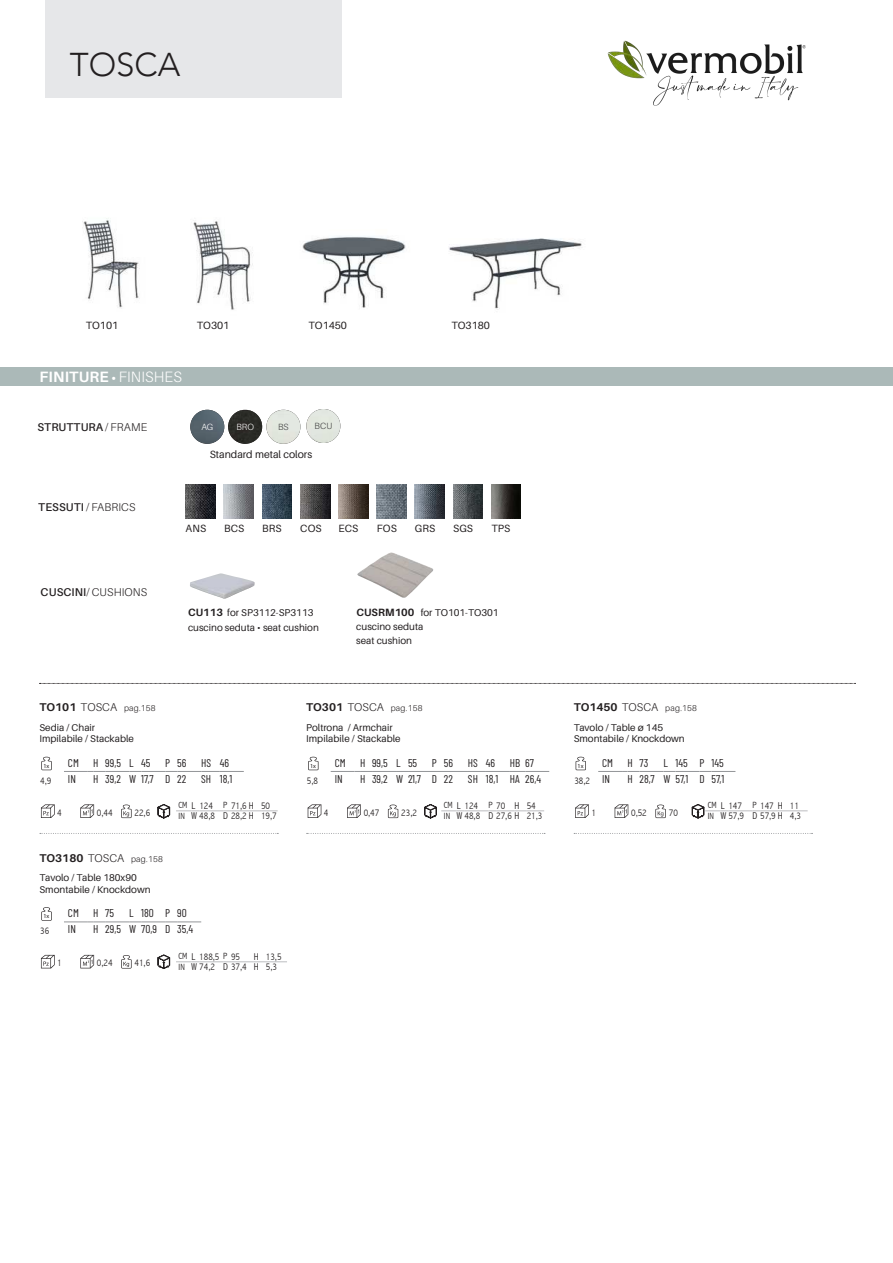
<style>
.page{position:relative;width:893px;height:1263px;background:#fff}
.page>*{position:absolute;margin:0;border:0;box-sizing:border-box;transform-origin:0 0}
.t1{font:300 33px "Avenir";color:#231f20}
.t2{font:700 15px "Aileron";letter-spacing:.01em;color:#fff}
.t3{font:11.25px "Barlow Condensed";color:#231f20}
.t4{font:300 11.25px "Aileron";letter-spacing:.01em;color:#231f20}
.t5{font:600 11.25px "Aileron";letter-spacing:.01em;color:#231f20}
.t6{font:10.5px "Aileron";color:#231f20}
.t7{font:9.9px/11.2px "Aileron";color:#231f20}
.t8{font:300 condensed 9.9px/10.5px "Abadi";color:#231f20}
.t9{font:300 9px "Aileron";color:#fff}
.t10{font:300 9px "Aileron";color:#3e3e3f}
.t11{font:300 8.4px "Aileron";letter-spacing:.03em;color:#231f20}
.t12{font:6.15px "Myriad Pro";color:#231f20}
.s1{font-weight:900;font-size:12px}
.s2{font-weight:300}
.s3{font-weight:600}
.s4{font-weight:700;font-size:11.25px}
.s5{font-size:11.25px}
.s6{font-weight:700;font-size:10.65px}
.s7{font-family:"Myriad Pro";font-weight:400;font-stretch:normal;font-size:6.15px}
.s8{font-size:9px}
.s9{font-family:"Abadi";font-weight:300;font-stretch:condensed;font-size:9.9px}
</style>
<div class="page">
<img style="left:302px;top:236px;width:104px;height:72px">
<img style="left:449px;top:238px;width:133px;height:72px">
<img style="left:82px;top:218px;width:58px;height:91px">
<img style="left:193px;top:221px;width:60px;height:89px">
<div style="left:0;top:367px;width:893px;height:19px;background:#abb9b8"></div>
<svg style="left:40px;top:683px;width:815px;height:1px"></svg>
<svg style="left:41px;top:804px;width:14px;height:14px"></svg>
<svg style="left:80px;top:804px;width:14px;height:14px"></svg>
<svg style="left:121px;top:804px;width:11px;height:14px"></svg>
<svg style="left:41px;top:757px;width:11px;height:13px"></svg>
<svg style="left:157px;top:804px;width:13px;height:14px"></svg>
<svg style="left:64px;top:771px;width:180px;height:1px"></svg>
<svg style="left:308px;top:804px;width:13px;height:14px"></svg>
<svg style="left:347px;top:804px;width:14px;height:14px"></svg>
<svg style="left:388px;top:804px;width:10px;height:14px"></svg>
<svg style="left:308px;top:757px;width:10px;height:13px"></svg>
<svg style="left:331px;top:771px;width:218px;height:1px"></svg>
<svg style="left:307px;top:833px;width:238px;height:1px"></svg>
<svg style="left:40px;top:833px;width:238px;height:1px"></svg>
<svg style="left:574px;top:833px;width:238px;height:1px"></svg>
<svg style="left:575px;top:804px;width:14px;height:14px"></svg>
<svg style="left:615px;top:804px;width:13px;height:14px"></svg>
<svg style="left:655px;top:804px;width:11px;height:14px"></svg>
<svg style="left:576px;top:757px;width:10px;height:13px"></svg>
<svg style="left:41px;top:955px;width:14px;height:13px"></svg>
<svg style="left:80px;top:955px;width:14px;height:13px"></svg>
<svg style="left:121px;top:955px;width:11px;height:13px"></svg>
<svg style="left:41px;top:907px;width:11px;height:14px"></svg>
<svg style="left:157px;top:954px;width:13px;height:15px"></svg>
<svg style="left:64px;top:922px;width:137px;height:1px"></svg>
<svg style="left:176px;top:961px;width:111px;height:1px"></svg>
<svg style="left:176px;top:810px;width:102px;height:1px"></svg>
<svg style="left:424px;top:804px;width:120px;height:14px"></svg>
<svg style="left:692px;top:804px;width:116px;height:14px"></svg>
<img style="left:190px;top:573px;width:65px;height:26px">
<svg style="left:598px;top:771px;width:137px;height:1px"></svg>
<img style="left:266px;top:410px;width:34px;height:34px;border-radius:17px">
<img style="left:190px;top:410px;width:34px;height:34px;border-radius:17px">
<img style="left:228px;top:410px;width:34px;height:34px">
<img style="left:357px;top:552px;width:76px;height:46px">
<img style="left:306px;top:409px;width:34px;height:34px;border-radius:17px">
<img style="left:186px;top:484px;width:29px;height:34px">
<img style="left:491px;top:484px;width:30px;height:34px">
<img style="left:224px;top:484px;width:30px;height:34px">
<img style="left:377px;top:484px;width:29px;height:34px">
<img style="left:338px;top:484px;width:30px;height:34px">
<img style="left:300px;top:484px;width:30px;height:34px">
<img style="left:415px;top:484px;width:30px;height:34px">
<img style="left:453px;top:484px;width:30px;height:34px">
<img style="left:262px;top:484px;width:30px;height:34px">
<div style="left:45px;top:0;width:296px;height:97px;background:#e6e7e9"></div>
<img style="left:607px;top:40px;width:199px;height:66px">
<p class="t1" style="left:70px;top:45px;width:112px">TOSCA</p>
<p class="t6" style="left:86px;top:319px;width:34px">TO101</p>
<p class="t6" style="left:197px;top:319px;width:34px">TO301</p>
<p class="t2" style="left:40px;top:368px;width:144px">FINITURE <span class="s1">•</span> <span class="s2">FINISHES</span></p>
<p class="t6" style="left:308px;top:319px;width:40px">TO1450</p>
<p class="t6" style="left:451px;top:319px;width:40px">TO3180</p>
<p class="t5" style="left:37px;top:421px;width:111px">STRUTTURA <span class="s2">/ FRAME</span></p>
<p class="t9" style="left:201px;top:422px;width:13px">AG</p>
<p class="t9" style="left:236px;top:422px;width:19px">BRO</p>
<p class="t10" style="left:278px;top:422px;width:12px">BS</p>
<p class="t6" style="left:210px;top:448px;width:104px">Standard metal colors</p>
<p class="t10" style="left:314px;top:421px;width:19px">BCU</p>
<p class="t4" style="left:38px;top:500px;width:99px"><span class="s3">TESSUTI</span> / FABRICS</p>
<p class="t4" style="left:41px;top:586px;width:108px"><span class="s3">CUSCINI</span>/ CUSHIONS</p>
<p class="t11" style="left:40px;top:703px;width:118px"><span class="s4">TO101</span> <span class="s5">TOSCA</span> pag.158</p>
<p class="t7" style="left:40px;top:722px;width:96px">Sedia / Chair<br>Impilabile / Stackable</p>
<p class="t6" style="left:186px;top:522px;width:22px">ANS</p>
<p class="t6" style="left:224px;top:522px;width:22px">BCS</p>
<p class="t6" style="left:262px;top:522px;width:21px">BRS</p>
<p class="t6" style="left:300px;top:522px;width:23px">COS</p>
<p class="t6" style="left:338px;top:522px;width:21px">ECS</p>
<p class="t6" style="left:377px;top:522px;width:22px">FOS</p>
<p class="t6" style="left:415px;top:522px;width:22px">GRS</p>
<p class="t6" style="left:453px;top:522px;width:21px">SGS</p>
<p class="t6" style="left:491px;top:522px;width:21px">TPS</p>
<p class="t7" style="left:188px;top:606px;width:132px;line-height:14.1px"><span class="s6">CU113</span> for SP3112-SP3113 cuscino seduta • seat cushion</p>
<p class="t7" style="left:356px;top:605px;width:144px;line-height:14.1px"><span class="s6">CUSRM100</span> for TO101-TO301 cuscino seduta<br>seat cushion</p>
<p class="t11" style="left:306px;top:703px;width:118px"><span class="s4">TO301</span> <span class="s5">TOSCA</span> pag.158</p>
<p class="t7" style="left:306px;top:722px;width:96px">Poltrona / Armchair<br>Impilabile / Stackable</p>
<p class="t12" style="left:43px;top:762px;width:7px">1x</p>
<p class="t8" style="left:40px;top:775px;width:13px">4,9</p>
<p class="t3" style="left:68px;top:755px;width:12px">CM</p>
<p class="t3" style="left:93px;top:755px;width:59px">H 99,5 L 45</p>
<p class="t3" style="left:165px;top:755px;width:23px">P 56</p>
<p class="t3" style="left:201px;top:755px;width:29px">HS 46</p>
<p class="t3" style="left:68px;top:771px;width:9px">IN</p>
<p class="t3" style="left:93px;top:771px;width:95px">H 39,2 W 17,7 D 22</p>
<p class="t3" style="left:201px;top:771px;width:33px">SH 18,1</p>
<p class="t12" style="left:310px;top:762px;width:7px">1x</p>
<p class="t8" style="left:307px;top:775px;width:13px">5,8</p>
<p class="t3" style="left:335px;top:755px;width:12px">CM</p>
<p class="t3" style="left:360px;top:755px;width:59px">H 99,5 L 55</p>
<p class="t3" style="left:432px;top:755px;width:23px">P 56</p>
<p class="t3" style="left:468px;top:755px;width:29px">HS 46</p>
<p class="t3" style="left:510px;top:755px;width:26px">HB 67</p>
<p class="t3" style="left:335px;top:771px;width:9px">IN</p>
<p class="t3" style="left:360px;top:771px;width:95px">H 39,2 W 21,7 D 22</p>
<p class="t3" style="left:468px;top:771px;width:75px">SH 18,1 HA 26,4</p>
<p class="t11" style="left:574px;top:703px;width:125px"><span class="s4">TO1450</span> <span class="s5">TOSCA</span> pag.158</p>
<p class="t7" style="left:574px;top:722px;width:113px">Tavolo / Table ø 145<br>Smontabile / Knockdown</p>
<p class="t12" style="left:578px;top:762px;width:7px">1x</p>
<p class="t8" style="left:574px;top:775px;width:17px">38,2</p>
<p class="t3" style="left:602px;top:755px;width:12px">CM</p>
<p class="t3" style="left:627px;top:755px;width:22px">H 73</p>
<p class="t3" style="left:663px;top:755px;width:62px">L 145 P 145</p>
<p class="t3" style="left:602px;top:771px;width:9px">IN</p>
<p class="t3" style="left:627px;top:771px;width:98px">H 28,7 W 57,1 D 57,1</p>
<p class="t8" style="left:57px;top:807px;width:6px">4</p>
<p class="t8" style="left:97px;top:807px;width:17px">0,44</p>
<p class="t8" style="left:119px;top:807px;width:33px"><span class="s7">1x</span> 22,6</p>
<p class="t12" style="left:102px;top:809px;width:7px">1x</p>
<p class="t11" style="left:40px;top:854px;width:125px"><span class="s4">TO3180</span> <span class="s5">TOSCA</span> pag.158</p>
<p class="t7" style="left:40px;top:872px;width:113px">Tavolo / Table 180x90<br>Smontabile / Knockdown</p>
<p class="t8" style="left:179px;top:800px;width:100px"><span class="s8">CM</span> L 124 <span class="s8">P</span> 71,6 H 50<br><span class="s8">IN</span> W 48,8 D 28,2 H 19,7</p>
<p class="t8" style="left:444px;top:800px;width:100px"><span class="s8">CM</span>L124 <span class="s8">P</span>70 H 54<br><span class="s8">IN</span> W 48,8 D 27,6 H 21,3</p>
<p class="t8" style="left:708px;top:800px;width:95px"><span class="s8">CM</span> L 147 <span class="s8">P</span> 147 H 11<br><span class="s8">IN</span> W 57,9 D 57,9 H 4,3</p>
<p class="t12" style="left:247px;top:809px;width:7px">1x</p>
<p class="t12" style="left:262px;top:809px;width:7px">1x</p>
<p class="t8" style="left:324px;top:807px;width:6px">4</p>
<p class="t8" style="left:364px;top:807px;width:17px">0,47</p>
<p class="t8" style="left:386px;top:807px;width:33px"><span class="s7">1x</span> 23,2</p>
<p class="t12" style="left:515px;top:809px;width:7px">1x</p>
<p class="t12" style="left:530px;top:809px;width:7px">1x</p>
<p class="t8" style="left:591px;top:807px;width:6px">1</p>
<p class="t8" style="left:631px;top:807px;width:17px">0,52</p>
<p class="t12" style="left:653px;top:809px;width:26px">1x <span class="s9">70</span></p>
<p class="t12" style="left:368px;top:809px;width:7px">1x</p>
<p class="t12" style="left:636px;top:809px;width:7px">1x</p>
<p class="t12" style="left:43px;top:912px;width:7px">1x</p>
<p class="t8" style="left:40px;top:925px;width:11px">36</p>
<p class="t3" style="left:68px;top:905px;width:12px">CM</p>
<p class="t3" style="left:93px;top:905px;width:22px">H 75</p>
<p class="t3" style="left:129px;top:905px;width:59px">L 180 P 90</p>
<p class="t3" style="left:68px;top:921px;width:9px">IN</p>
<p class="t3" style="left:93px;top:921px;width:101px">H 29,5 W 70,9 D 35,4</p>
<p class="t8" style="left:179px;top:951px;width:63px"><span class="s8">CM</span> L 188,5 <span class="s8">P</span> 95</p>
<p class="t8" style="left:179px;top:951px;width:104px;text-indent:75px">H 13,5<br><span class="s8">IN</span> W 74,2 D 37,4 H 5,3</p>
<p class="t8" style="left:57px;top:958px;width:6px">1</p>
<p class="t8" style="left:97px;top:958px;width:17px">0,24</p>
<p class="t8" style="left:119px;top:958px;width:33px"><span class="s7">1x</span> 41,6</p>
<p class="t12" style="left:102px;top:960px;width:7px">1x</p>
</div>
